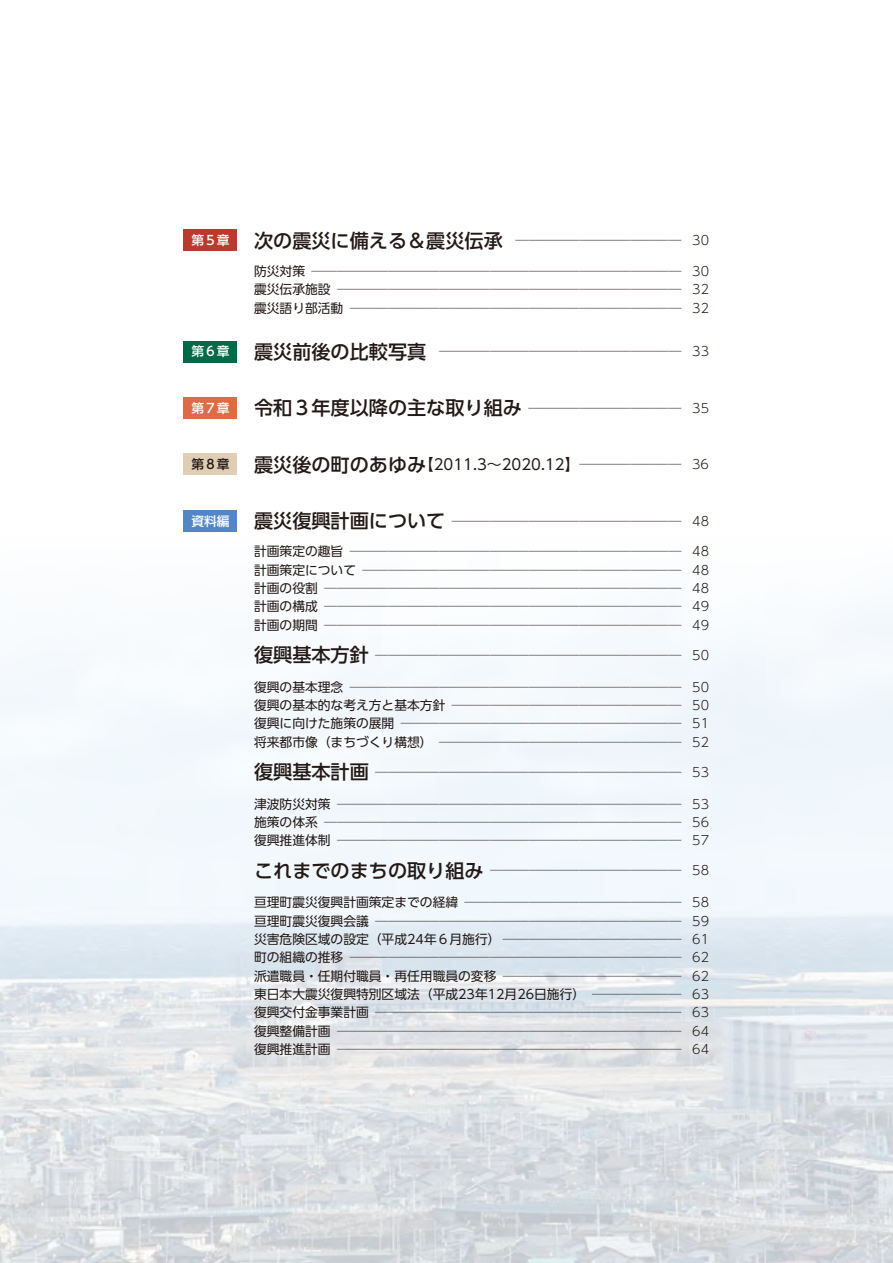
<style>
.page{position:relative;width:893px;height:1263px;background:#fff}
.page>*{position:absolute;margin:0;border:0;box-sizing:border-box;transform-origin:0 0}
.t1{font:500 19.2px "UD Shin Go Pro";color:#231916}
.t2{font:14.85px "UD Shin Go Pro";color:#231916}
.t3{font:300 12.75px/18.3px "UD Shin Go Pro";color:#231916;text-align:justify}
.t4{font:500 12.75px "UD Shin Go Pro";color:#fff}
.t5{font:500 12.75px "UD Shin Go Pro";color:#231916}
.s1{font-weight:500;font-size:19.2px}
.s2{font-weight:400}
.s3{font-weight:300;font-size:12.75px}
</style>
<div class="page">
<img style="left:0;top:524px;width:893px;height:739px">
<div style="left:184px;top:230px;width:53px;height:21px;background:#ba3b2d"></div>
<div style="left:184px;top:341px;width:53px;height:21px;background:#006a46"></div>
<div style="left:184px;top:397px;width:53px;height:22px;background:#de6b48"></div>
<div style="left:184px;top:454px;width:53px;height:21px;background:#dfceb4"></div>
<div style="left:184px;top:510px;width:53px;height:21px;background:#5286c5"></div>
<p class="t4" style="left:191px;top:230px;width:40px">第５章</p>
<p class="t3" style="left:254px;top:231px;width:456px"><span class="s1">次の震災に備える＆震災伝承</span> ───────────── 30</p>
<p class="t3" style="left:254px;top:261px;width:456px"><span class="s2">防災対策</span> ───────────────────────────── 30<span class="s2">震災伝承施設</span> ─────────────────────────── 32<span class="s2">震災語り部活動</span> ────────────────────────── 32</p>
<p class="t4" style="left:191px;top:341px;width:40px">第６章</p>
<p class="t3" style="left:254px;top:342px;width:456px"><span class="s1">震災前後の比較写真</span> ─────────────────── 33</p>
<p class="t4" style="left:191px;top:398px;width:40px">第７章</p>
<h1 class="t1" style="left:254px;top:392px;width:456px">令和３年度以降の主な取り組み <span class="s3">──────────── 35</span></h1>
<p class="t5" style="left:191px;top:454px;width:40px">第８章</p>
<p class="t2" style="left:254px;top:452px;width:456px"><span class="s1">震災後の町のあゆみ</span>【2011.3〜2020.12】<span class="s3">──────── 36</span></p>
<p class="t4" style="left:191px;top:510px;width:40px">資料編</p>
<p class="t3" style="left:254px;top:511px;width:456px"><span class="s1">震災復興計画について</span> ────────────────── 48</p>
<p class="t3" style="left:254px;top:542px;width:456px"><span class="s2">計画策定の趣旨</span> ────────────────────────── 48<span class="s2">計画策定について</span> ───────────────────────── 48<span class="s2">計画の役割</span> ──────────────────────────── 48<span class="s2">計画の構成</span> ──────────────────────────── 49<span class="s2">計画の期間</span> ──────────────────────────── 49</p>
<p class="t3" style="left:254px;top:645px;width:456px"><span class="s1">復興基本方針</span> ──────────────────────── 50</p>
<p class="t3" style="left:254px;top:677px;width:456px"><span class="s2">復興の基本理念</span> ────────────────────────── 50<span class="s2">復興の基本的な考え方と基本方針</span> ────────────────── 50<span class="s2">復興に向けた施策の展開</span> ────────────────────── 51<span class="s2">将来都市像（まちづくり構想）</span> ─────────────────── 52</p>
<p class="t3" style="left:254px;top:762px;width:456px"><span class="s1">復興基本計画</span> ──────────────────────── 53</p>
<p class="t3" style="left:254px;top:794px;width:456px"><span class="s2">津波防災対策</span> ─────────────────────────── 53<span class="s2">施策の体系</span> ──────────────────────────── 56<span class="s2">復興推進体制</span> ─────────────────────────── 57</p>
<p class="t3" style="left:254px;top:861px;width:456px"><span class="s1">これまでのまちの取り組み</span> ─────────────── 58</p>
<p class="t3" style="left:254px;top:893px;width:456px"><span class="s2">亘理町震災復興計画策定までの経緯</span> ───────────────── 58<span class="s2">亘理町震災復興会議</span> ──────────────────────── 59<span class="s2">災害危険区域の設定（平成24年６月施行）</span> ────────────── 61<span class="s2">町の組織の推移</span> ────────────────────────── 62<span class="s2">派遣職員・任期付職員・再任用職員の変移</span> ────────────── 62<span class="s2">東日本大震災復興特別区域法（平成23年12月26日施行）</span> ─────── 63<span class="s2">復興交付金事業計画</span> ──────────────────────── 63<span class="s2">復興整備計画</span> ─────────────────────────── 64<span class="s2">復興推進計画</span> ─────────────────────────── 64</p>
</div>
